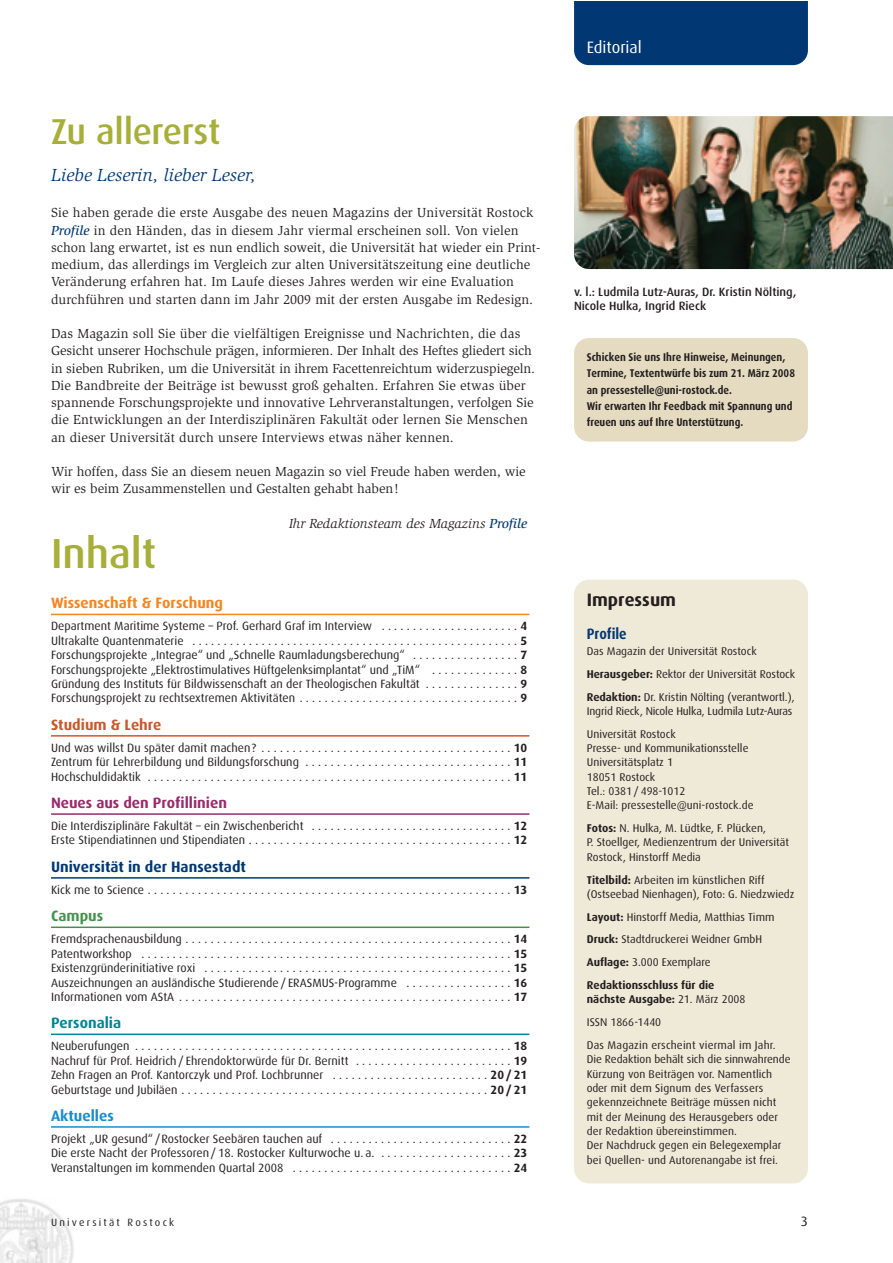
<style>
.page{position:relative;width:893px;height:1263px;background:#fff}
.page>*{position:absolute;margin:0;border:0;box-sizing:border-box;transform-origin:0 0}
.t1{font:500 42px "Dax Pro";color:#a7af38}
.t2{font:500 36px "Dax Pro";letter-spacing:-.01em;color:#a7af38}
.t3{font:italic 18px "AT Slimbach";color:#013874}
.t4{font:700 18px "Dax Pro";color:#231f20}
.t5{font:16.5px "Dax Pro";color:#fff}
.t6{font:700 15px "Dax Pro";color:#013874}
.t7{font:700 15px "Dax Pro";color:#992a6c}
.t8{font:700 15px "Dax Pro";color:#f58520}
.t9{font:700 15px "Dax Pro";color:#cb572b}
.t10{font:700 15px "Dax Pro";color:#008592}
.t11{font:700 15px "Dax Pro";color:#198ccd}
.t12{font:700 15px "Dax Pro";color:#013874;scale:.9 1}
.t13{font:700 15px "Dax Pro";color:#41934c}
.t14{font:13.5px/17.2px "AT Slimbach";letter-spacing:.005em;color:#231f20}
.t15{font:italic 13.5px "AT Slimbach";color:#231f20}
.t16{font:13.5px "Dax Pro";color:#231f20}
.t17{font:12px/14.4px "Dax Pro";color:#231f20;text-align:justify}
.t18{font:500 12px/14.4px "Dax Pro";color:#231f20}
.t19{font:11.25px/14.2px "Dax Pro";color:#231f20}
.t20{font:700 11.25px/16.4px "Dax Pro";color:#231f20;scale:.9 1}
.t21{font:10.5px "Dax Pro";letter-spacing:.21em;color:#231f20}
.s1{font-weight:500;font-style:italic;color:#013874}
.s2{font-weight:500;color:#013874}
.s3{font-weight:700}
</style>
<div class="page">
<img style="left:0;top:1199px;width:74px;height:64px">
<div style="left:574px;top:1px;width:234px;height:64px;background:#013874"></div>
<hr style="left:51px;top:614px;width:478px;height:1px;background:#f58520">
<hr style="left:51px;top:735px;width:478px;height:2px;background:#cb572b">
<hr style="left:51px;top:813px;width:478px;height:2px;background:#992a6c">
<hr style="left:51px;top:877px;width:478px;height:2px;background:#013874">
<hr style="left:51px;top:926px;width:478px;height:2px;background:#41934c">
<hr style="left:51px;top:1033px;width:478px;height:2px;background:#008592">
<hr style="left:51px;top:1126px;width:478px;height:2px;background:#198ccd">
<img style="left:574px;top:116px;width:319px;height:153px">
<div style="left:574px;top:580px;width:234px;height:603px;background:#efe9d7;border-radius:15px"></div>
<div style="left:574px;top:338px;width:234px;height:104px;background:#e4dbc0;border-radius:15px"></div>
<h2 class="t2" style="left:51px;top:116px;width:171px">Zu allererst</h2>
<h3 class="t3" style="left:51px;top:168px;width:206px">Liebe Leserin, lieber Leser,</h3>
<p class="t14" style="left:51px;top:205px;width:491px">Sie haben gerade die erste Ausgabe des neuen Magazins der Universität Rostock <span class="s1">Profile</span> in den Händen, das in diesem Jahr viermal erscheinen soll. Von vielen schon lang erwartet, ist es nun endlich soweit, die Universität hat wieder ein Print&shy;medium, das allerdings im Vergleich zur alten Universitätszeitung eine deutliche Veränderung erfahren hat. Im Laufe dieses Jahres werden wir eine Evaluation durchführen und starten dann im Jahr 2009 mit der ersten Ausgabe im Redesign.</p>
<p class="t14" style="left:51px;top:326px;width:486px">Das Magazin soll Sie über die vielfältigen Ereignisse und Nachrichten, die das Gesicht unserer Hochschule prägen, informieren. Der Inhalt des Heftes gliedert sich in sieben Rubriken, um die Universität in ihrem Facettenreichtum widerzuspiegeln.<br>Die Bandbreite der Beiträge ist bewusst groß gehalten. Erfahren Sie etwas über spannende Forschungsprojekte und innovative Lehrveranstaltungen, verfolgen Sie die Entwicklungen an der Interdisziplinären Fakultät oder lernen Sie Menschen an dieser Universität durch unsere Interviews etwas näher kennen.</p>
<p class="t14" style="left:51px;top:464px;width:476px">Wir hoffen, dass Sie an diesem neuen Magazin so viel Freude haben werden, wie wir es beim Zusammenstellen und Gestalten gehabt haben!</p>
<p class="t15" style="left:289px;top:518px;width:240px">Ihr Redaktionsteam des Magazins <span class="s2">Profile</span></p>
<h1 class="t1" style="left:51px;top:535px;width:107px">Inhalt</h1>
<p class="t8" style="left:51px;top:597px;width:174px">Wissenschaft &amp; Forschung</p>
<p class="t17" style="left:51px;top:620px;width:478px">Department Maritime Systeme – Prof. Gerhard Graf im Interview . . . . . . . . . . . . . . . . . . . . . . <span class="s3">4<br></span>Ultrakalte Quantenmaterie . . . . . . . . . . . . . . . . . . . . . . . . . . . . . . . . . . . . . . . . . . . . . . . . . . . . <span class="s3">5<br></span>Forschungsprojekte „Integrae“ und „Schnelle Raumladungsberechung“ . . . . . . . . . . . . . . . . . <span class="s3">7<br></span>Forschungsprojekte „Elektrostimulatives Hüftgelenksimplantat“ und „TiM“ . . . . . . . . . . . . . . <span class="s3">8<br></span>Gründung des Instituts für Bildwissenschaft an der Theologischen Fakultät . . . . . . . . . . . . . . . <span class="s3">9<br></span>Forschungsprojekt zu rechtsextremen Aktivitäten . . . . . . . . . . . . . . . . . . . . . . . . . . . . . . . . . . . <span class="s3">9</span></p>
<p class="t9" style="left:51px;top:718px;width:112px">Studium &amp; Lehre</p>
<p class="t17" style="left:51px;top:741px;width:478px">Und was willst Du später damit machen? . . . . . . . . . . . . . . . . . . . . . . . . . . . . . . . . . . . . . . . . <span class="s3">10<br></span>Zentrum für Lehrerbildung und Bildungsforschung . . . . . . . . . . . . . . . . . . . . . . . . . . . . . . . . . <span class="s3">11<br></span>Hochschuldidaktik . . . . . . . . . . . . . . . . . . . . . . . . . . . . . . . . . . . . . . . . . . . . . . . . . . . . . . . . . . <span class="s3">11</span></p>
<p class="t7" style="left:51px;top:796px;width:178px">Neues aus den Profillinien</p>
<p class="t17" style="left:51px;top:819px;width:478px">Die Interdisziplinäre Fakultät – ein Zwischenbericht . . . . . . . . . . . . . . . . . . . . . . . . . . . . . . . . <span class="s3">12<br></span>Erste Stipendiatinnen und Stipendiaten . . . . . . . . . . . . . . . . . . . . . . . . . . . . . . . . . . . . . . . . . . <span class="s3">12</span></p>
<p class="t6" style="left:51px;top:860px;width:197px">Universität in der Hansestadt</p>
<p class="t17" style="left:51px;top:883px;width:478px">Kick me to Science . . . . . . . . . . . . . . . . . . . . . . . . . . . . . . . . . . . . . . . . . . . . . . . . . . . . . . . . . . <span class="s3">13</span></p>
<p class="t13" style="left:51px;top:909px;width:54px">Campus</p>
<p class="t17" style="left:51px;top:933px;width:478px">Fremdsprachenausbildung . . . . . . . . . . . . . . . . . . . . . . . . . . . . . . . . . . . . . . . . . . . . . . . . . . . . <span class="s3">14<br></span>Patentworkshop . . . . . . . . . . . . . . . . . . . . . . . . . . . . . . . . . . . . . . . . . . . . . . . . . . . . . . . . . . . <span class="s3">15<br></span>Existenzgründerinitiative roxi . . . . . . . . . . . . . . . . . . . . . . . . . . . . . . . . . . . . . . . . . . . . . . . . . <span class="s3">15<br></span>Auszeichnungen an ausländische Studierende / ERASMUS-Programme . . . . . . . . . . . . . . . . . <span class="s3">16<br></span>Informationen vom AStA . . . . . . . . . . . . . . . . . . . . . . . . . . . . . . . . . . . . . . . . . . . . . . . . . . . . . <span class="s3">17</span></p>
<p class="t10" style="left:51px;top:1016px;width:72px">Personalia</p>
<p class="t17" style="left:51px;top:1040px;width:478px">Neuberufungen . . . . . . . . . . . . . . . . . . . . . . . . . . . . . . . . . . . . . . . . . . . . . . . . . . . . . . . . . . . . <span class="s3">18<br></span>Nachruf für Prof. Heidrich / Ehrendoktorwürde für Dr. Bernitt . . . . . . . . . . . . . . . . . . . . . . . . . <span class="s3">19<br></span>Zehn Fragen an Prof. Kantorczyk und Prof. Lochbrunner . . . . . . . . . . . . . . . . . . . . . . . . . <span class="s3">20 / 21<br></span>Geburtstage und Jubiläen . . . . . . . . . . . . . . . . . . . . . . . . . . . . . . . . . . . . . . . . . . . . . . . . . <span class="s3">20 / 21</span></p>
<p class="t11" style="left:51px;top:1109px;width:64px">Aktuelles</p>
<p class="t17" style="left:51px;top:1132px;width:478px">Projekt „UR gesund“ /Rostocker Seebären tauchen auf . . . . . . . . . . . . . . . . . . . . . . . . . . . . . <span class="s3">22<br></span>Die erste Nacht der Professoren / 18. Rostocker Kulturwoche u. a. . . . . . . . . . . . . . . . . . . . . . <span class="s3">23<br></span>Veranstaltungen im kommenden Quartal 2008 . . . . . . . . . . . . . . . . . . . . . . . . . . . . . . . . . . . <span class="s3">24</span></p>
<h3 class="t5" style="left:587px;top:40px;width:57px">Editorial</h3>
<p class="t18" style="left:574px;top:285px;width:224px">v. l.: Ludmila Lutz-Auras, Dr. Kristin Nölting,<br>Nicole Hulka, Ingrid Rieck</p>
<p class="t20" style="left:587px;top:349px;width:233px">Schicken Sie uns Ihre Hinweise, Meinungen, Termine, Textentwürfe bis zum 21. März 2008 an pressestelle@uni-rostock.de.<br>Wir erwarten Ihr Feedback mit Spannung und freuen uns auf Ihre Unterstützung.</p>
<h3 class="t4" style="left:587px;top:592px;width:91px">Impressum</h3>
<p class="t12" style="left:587px;top:627px;width:46px">Profile</p>
<p class="t19" style="left:587px;top:640px;width:210px;line-height:22.8px">Das Magazin der Universität Rostock<br><span class="s3">Herausgeber:</span> Rektor der Universität Rostock<br><span class="s3">Redaktion:</span> Dr. Kristin Nölting (verantwortl.),</p>
<p class="t19" style="left:587px;top:700px;width:207px;line-height:22.8px">Ingrid Rieck, Nicole Hulka, Ludmila Lutz-Auras<br>Universität Rostock</p>
<p class="t19" style="left:587px;top:742px;width:168px">Presse- und Kommunikationsstelle<br>Universitätsplatz 1<br>18051 Rostock<br>Tel.: 0381 / 498-1012<br>E-Mail: pressestelle@uni-rostock.de</p>
<p class="t19" style="left:587px;top:822px;width:204px"><span class="s3">Fotos:</span> N. Hulka, M. Lüdtke, F. Plücken,<br>P. Stoellger, Medienzentrum der Universität<br>Rostock, Hinstorff Media</p>
<p class="t19" style="left:587px;top:873px;width:209px"><span class="s3">Titelbild:</span> Arbeiten im künstlichen Riff (Ostseebad Nienhagen), Foto: G. Niedzwiedz</p>
<p class="t19" style="left:587px;top:906px;width:189px;line-height:22.8px"><span class="s3">Layout:</span> Hinstorff Media, Matthias Timm<br><span class="s3">Druck:</span> Stadtdruckerei Weidner GmbH<br><span class="s3">Auflage:</span> 3.000 Exemplare<br><span class="s3">Redaktionsschluss für die</span></p>
<p class="t19" style="left:587px;top:989px;width:190px;line-height:22.8px"><span class="s3">nächste Ausgabe:</span> 21. März 2008<br>ISSN 1866-1440<br>Das Magazin erscheint viermal im Jahr.</p>
<p class="t19" style="left:587px;top:1053px;width:205px">Die Redaktion behält sich die sinnwahrende Kürzung von Beiträgen vor. Namentlich oder mit dem Signum des Verfassers gekennzeichnete Beiträge müssen nicht mit der Meinung des Herausgebers oder der Redaktion übereinstimmen.<br>Der Nachdruck gegen ein Belegexemplar bei Quellen- und Autorenangabe ist frei.</p>
<p class="t21" style="left:51px;top:1217px;width:125px">Universität Rostock</p>
<p class="t16" style="left:801px;top:1215px;width:9px">3</p>
</div>
